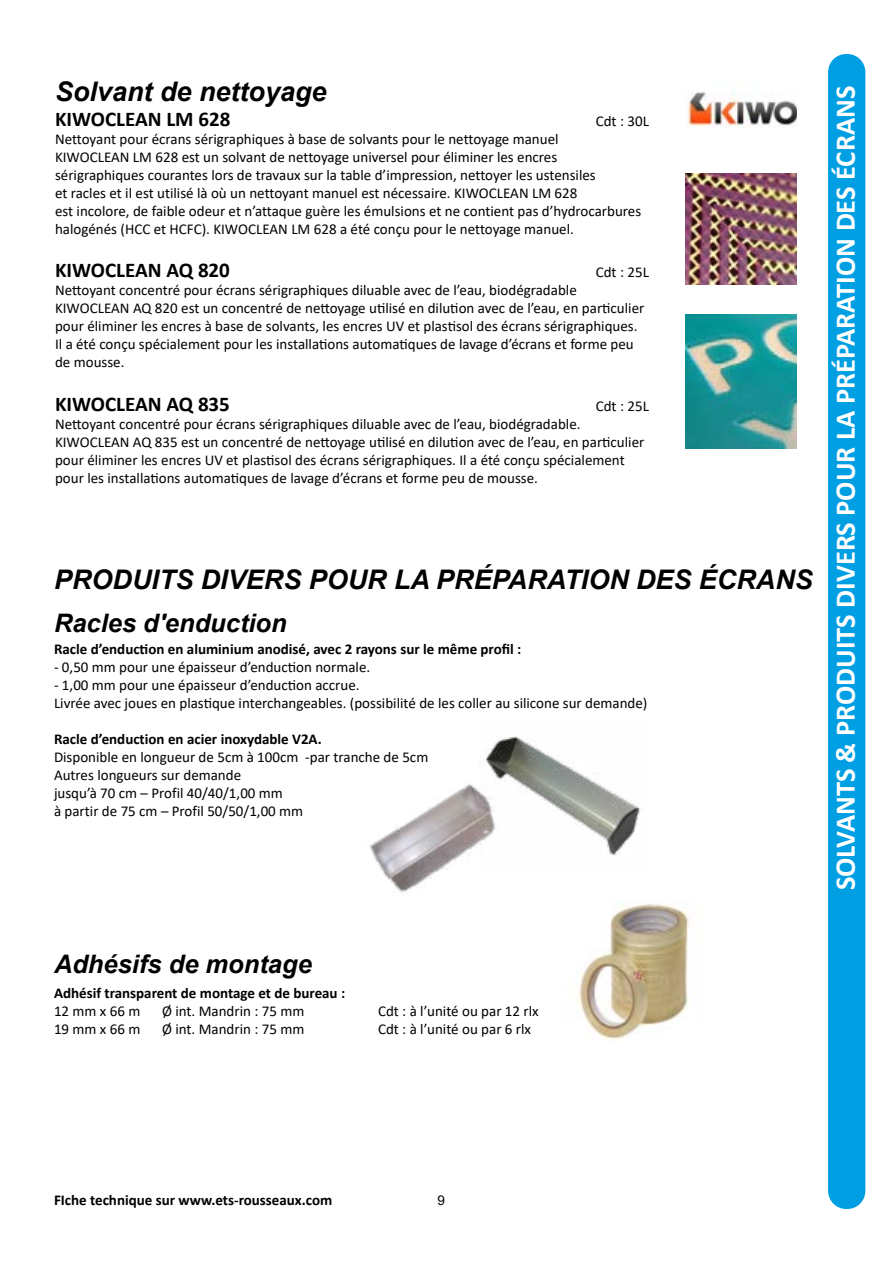
<style>
.page{position:relative;width:893px;height:1263px;background:#fff}
.page>*{position:absolute;margin:0;border:0;box-sizing:border-box;transform-origin:0 0}
.t1{font:700 28.5px "Calibri";color:#fff}
.t2{font:italic 700 27px "Arial";color:#000}
.t3{font:italic 700 25.5px "Arial";color:#000}
.t4{font:700 21px "Calibri";color:#000}
.t5{font:15px/18px "Calibri";color:#000}
.t6{font:700 15px "Calibri";color:#000}
.t7{font:13.5px "Arial";color:#000}
</style>
<div class="page">
<div style="left:828px;top:54px;width:37px;height:1155px;background:#009fe3;border-radius:18px"></div>
<img style="left:685px;top:173px;width:111px;height:111px">
<img style="left:685px;top:315px;width:111px;height:134px">
<img style="left:687px;top:91px;width:109px;height:36px">
<img style="left:486px;top:736px;width:155px;height:120px">
<img style="left:577px;top:904px;width:114px;height:137px">
<img style="left:369px;top:758px;width:140px;height:135px">
<h2 class="t2" style="left:55px;top:74px;width:273px">Solvant de nettoyage</h2>
<h3 class="t4" style="left:55px;top:104px;width:177px">KIWOCLEAN LM 628</h3>
<p class="t5" style="left:596px;top:112px;width:55px">Cdt : 30L</p>
<p class="t5" style="left:55px;top:130px;width:588px">Nettoyant pour écrans sérigraphiques à base de solvants pour le nettoyage manuel<br>KIWOCLEAN LM 628 est un solvant de nettoyage universel pour éliminer les encres sérigraphiques courantes lors de travaux sur la table d’impression, nettoyer les ustensiles<br>et racles et il est utilisé là où un nettoyant manuel est nécessaire. KIWOCLEAN LM 628<br>est incolore, de faible odeur et n’attaque guère les émulsions et ne contient pas d’hydrocarbures halogénés (HCC et HCFC). KIWOCLEAN LM 628 a été conçu pour le nettoyage manuel.</p>
<h3 class="t4" style="left:55px;top:256px;width:176px">KIWOCLEAN AQ 820</h3>
<p class="t5" style="left:596px;top:263px;width:55px">Cdt : 25L</p>
<p class="t5" style="left:55px;top:281px;width:591px">Nettoyant concentré pour écrans sérigraphiques diluable avec de l’eau, biodégradable KIWOCLEAN AQ 820 est un concentré de nettoyage utilisé en dilution avec de l’eau, en particulier pour éliminer les encres à base de solvants, les encres UV et plastisol des écrans sérigraphiques.<br>Il a été conçu spécialement pour les installations automatiques de lavage d’écrans et forme peu de mousse.</p>
<h3 class="t4" style="left:55px;top:389px;width:176px">KIWOCLEAN AQ 835</h3>
<p class="t5" style="left:596px;top:396px;width:55px">Cdt : 25L</p>
<p class="t5" style="left:55px;top:414px;width:591px">Nettoyant concentré pour écrans sérigraphiques diluable avec de l’eau, biodégradable.<br>KIWOCLEAN AQ 835 est un concentré de nettoyage utilisé en dilution avec de l’eau, en particulier pour éliminer les encres UV et plastisol des écrans sérigraphiques. Il a été conçu spécialement pour les installations automatiques de lavage d’écrans et forme peu de mousse.</p>
<h2 class="t2" style="left:54px;top:561px;width:760px">PRODUITS DIVERS POUR LA PRÉPARATION DES ÉCRANS</h2>
<h3 class="t3" style="left:54px;top:605px;width:234px">Racles d'enduction</h3>
<p class="t6" style="left:54px;top:638px;width:469px">Racle d’enduction en aluminium anodisé, avec 2 rayons sur le même profil :</p>
<p class="t5" style="left:54px;top:658px;width:318px">- 0,50 mm pour une épaisseur d’enduction normale.</p>
<p class="t5" style="left:54px;top:676px;width:595px">- 1,00 mm pour une épaisseur d’enduction accrue.<br>Livrée avec joues en plastique interchangeables. (possibilité de les coller au silicone sur demande)</p>
<p class="t6" style="left:54px;top:728px;width:269px">Racle d’enduction en acier inoxydable V2A.</p>
<p class="t5" style="left:54px;top:748px;width:376px">Disponible en longueur de 5cm à 100cm -par tranche de 5cm Autres longueurs sur demande<br>jusqu’à 70 cm – Profil 40/40/1,00 mm<br>à partir de 75 cm – Profil 50/50/1,00 mm</p>
<h1 class="t1" style="left:825px;top:890px;width:806px;rotate:-90deg">SOLVANTS &amp; PRODUITS DIVERS POUR LA PRÉPARATION DES ÉCRANS</h1>
<h3 class="t3" style="left:54px;top:946px;width:259px">Adhésifs de montage</h3>
<p class="t6" style="left:54px;top:982px;width:293px">Adhésif transparent de montage et de bureau :</p>
<p class="t5" style="left:54px;top:1001px;width:88px">12 mm x 66 m</p>
<p class="t5" style="left:162px;top:1001px;width:144px">Ø int. Mandrin : 75 mm</p>
<p class="t5" style="left:378px;top:1001px;width:162px">Cdt : à l’unité ou par 12 rlx</p>
<p class="t5" style="left:54px;top:1019px;width:88px">19 mm x 66 m</p>
<p class="t5" style="left:162px;top:1019px;width:144px">Ø int. Mandrin : 75 mm</p>
<p class="t5" style="left:378px;top:1019px;width:155px">Cdt : à l’unité ou par 6 rlx</p>
<p class="t6" style="left:54px;top:1189px;width:280px">FIche technique sur www.ets-rousseaux.com</p>
<p class="t7" style="left:438px;top:1191px;width:9px">9</p>
</div>
